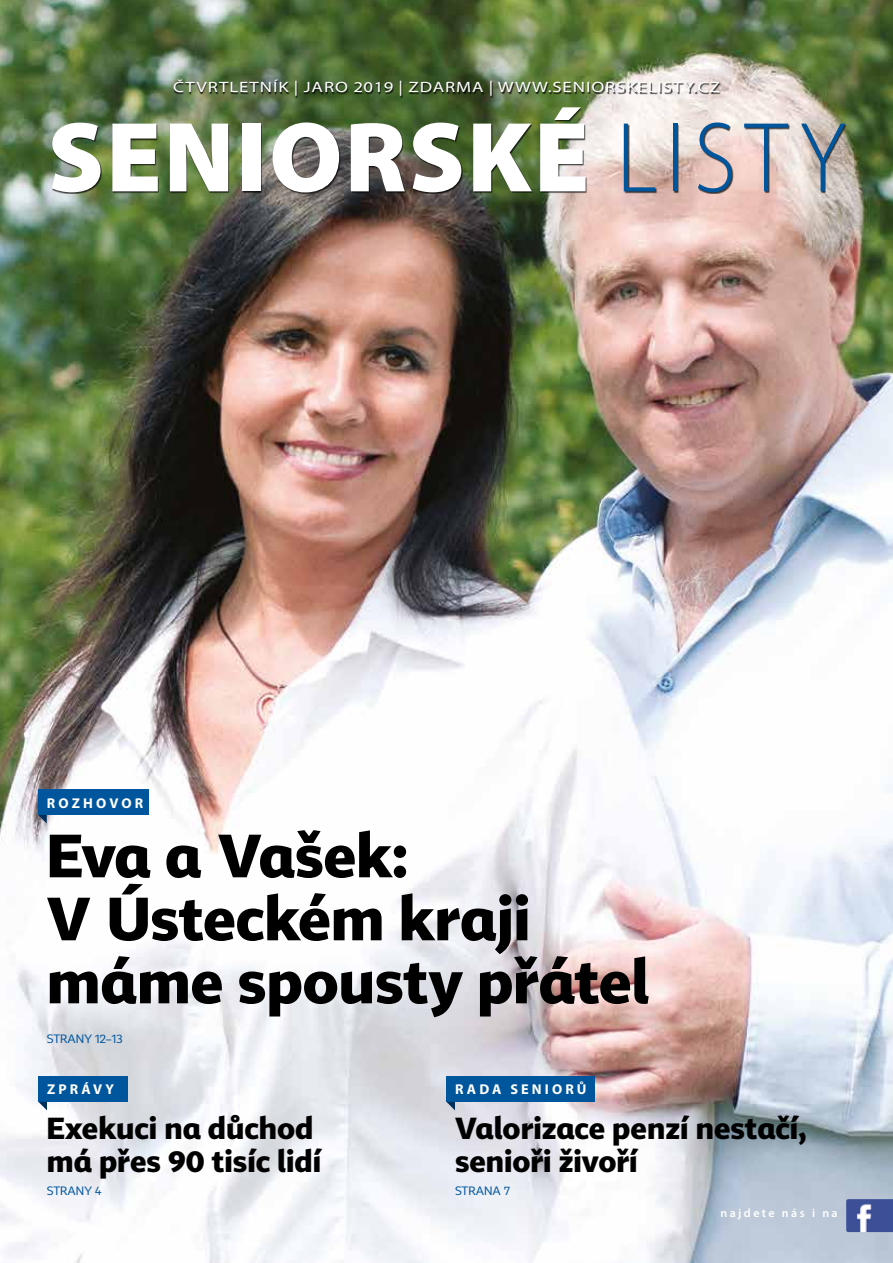
<style>
.page{position:relative;width:893px;height:1263px;background:#fff}
.page>*{position:absolute;margin:0;border:0;box-sizing:border-box;transform-origin:0 0}
.t1{font:900 100.5px "Myriad Pro";letter-spacing:.02em;color:#fff}
.t2{font:700 60px/63px "Tabac Sans";letter-spacing:-.005em;color:#000}
.t3{font:700 30px/33px "Tabac Sans";color:#000}
.t4{font:15px "Myriad Pro";letter-spacing:.05em;color:#fff;scale:1.25 1}
.t5{font:700 14.25px "Myriad Pro";letter-spacing:.22em;color:#fff}
.t6{font:12px "Tabac Sans";color:#00569d}
.t7{font:600 12px "Myriad Pro";letter-spacing:.2em;color:#fff}
.s1{font-weight:300;color:#00569d}
</style>
<div class="page">
<img style="left:0;top:0;width:893px;height:1263px">
<div style="left:52px;top:108px;width:795px;height:86px;background:#000;opacity:.75"></div>
<img style="left:846px;top:1199px;width:47px;height:33px">
<div style="left:38px;top:789px;width:111px;height:26px;background:#00569d"></div>
<svg style="left:38px;top:815px;width:9px;height:8px"></svg>
<div style="left:174px;top:81px;width:547px;height:17px;background:#000;opacity:.75"></div>
<div style="left:446px;top:1076px;width:149px;height:26px;background:#00569d"></div>
<div style="left:38px;top:1076px;width:90px;height:26px;background:#00569d"></div>
<svg style="left:446px;top:1102px;width:9px;height:8px"></svg>
<svg style="left:38px;top:1102px;width:9px;height:8px"></svg>
<p class="t4" style="left:173px;top:78px;width:439px">ČTVRTLETNÍK | JARO 2019 | ZDARMA | WWW.SENIORSKELISTY.CZ</p>
<h1 class="t1" style="left:48px;top:100px;width:799px">SENIORSKÉ <span class="s1">LISTY</span></h1>
<p class="t5" style="left:47px;top:793px;width:98px">ROZHOVOR</p>
<h2 class="t2" style="left:47px;top:824px;width:604px">Eva a Vašek:<br>V Ústeckém kraji máme spousty přátel</h2>
<p class="t6" style="left:47px;top:1031px;width:77px">STRANY 12–13</p>
<p class="t5" style="left:47px;top:1080px;width:68px">ZPRÁVY</p>
<p class="t5" style="left:455px;top:1080px;width:133px">RADA SENIORŮ</p>
<p class="t3" style="left:47px;top:1112px;width:276px">Exekuci na důchod má přes 90 tisíc lidí</p>
<p class="t6" style="left:47px;top:1183px;width:56px">STRANY 4</p>
<p class="t3" style="left:455px;top:1112px;width:353px">Valorizace penzí nestačí, senioři živoří</p>
<p class="t6" style="left:455px;top:1183px;width:56px">STRANA 7</p>
<p class="t7" style="left:720px;top:1205px;width:119px">najdete nás i na</p>
</div>
